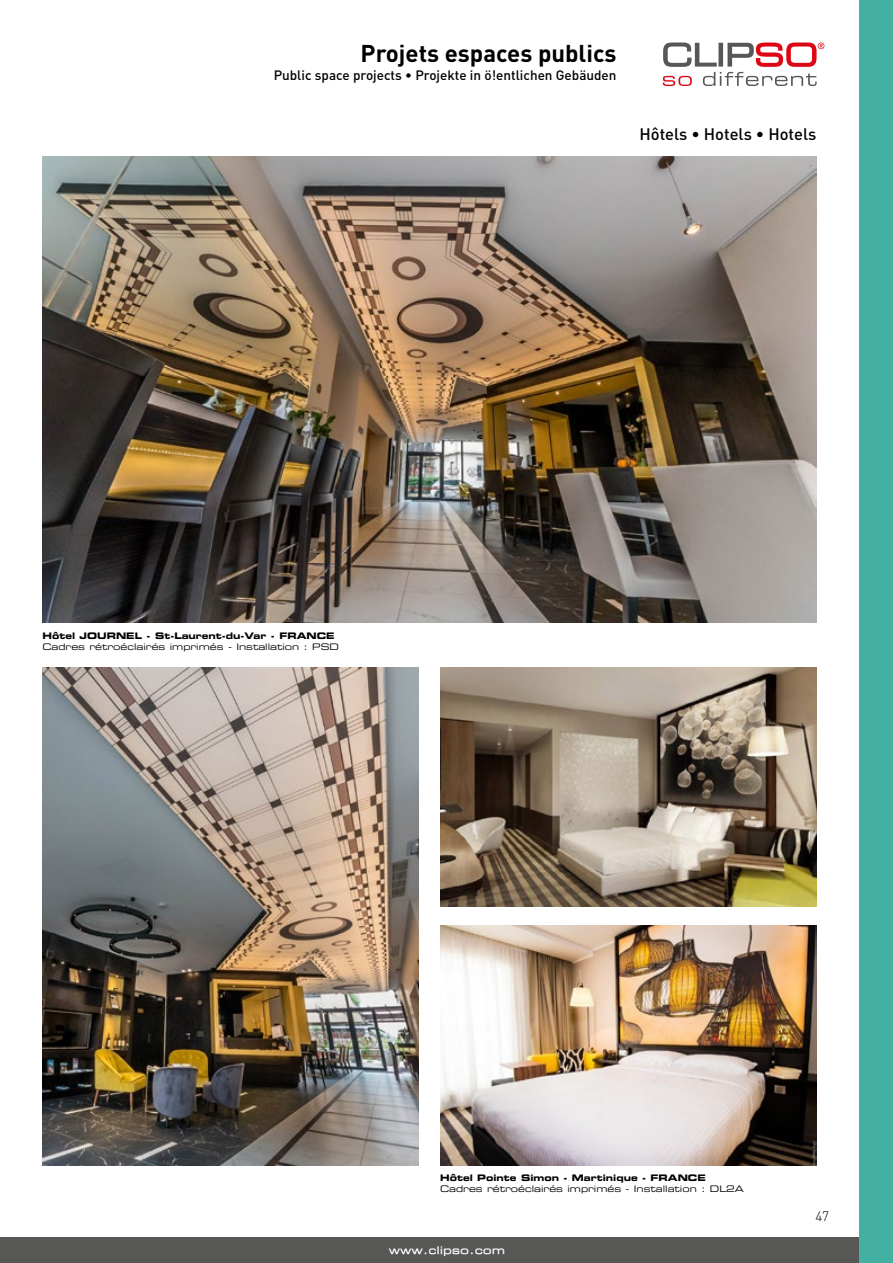
<style>
.page{position:relative;width:893px;height:1263px;background:#fff}
.page>*{position:absolute;margin:0;border:0;box-sizing:border-box;transform-origin:0 0}
.t1{font:700 24px "DIN";color:#000}
.t2{font:500 16.5px "DIN";color:#000}
.t3{font:500 13.5px "DIN";color:#000}
.t4{font:300 13.5px "DIN";color:#000}
.t5{font:10.35px "Eurostile Ext Two Med AF";letter-spacing:.05em;color:#fff}
.t6{font:9px "Eurostile Extended Two";color:#000}
.t7{font:9px "Eurostile Bold Extended Two";color:#000}
</style>
<div class="page">
<hr style="left:0;top:0;width:1px;height:1243px;background:#dadada">
<div style="left:0;top:1237px;width:893px;height:26px;background:#575756"></div>
<div style="left:859px;top:0;width:34px;height:1263px;background:#44b0a4"></div>
<svg style="left:663px;top:43px;width:161px;height:43px"></svg>
<img style="left:43px;top:156px;width:773px;height:467px">
<img style="left:43px;top:668px;width:376px;height:497px">
<img style="left:440px;top:668px;width:376px;height:239px">
<img style="left:440px;top:926px;width:376px;height:239px">
<h1 class="t1" style="left:361px;top:38px;width:257px">Projets espaces publics</h1>
<h3 class="t3" style="left:274px;top:67px;width:344px">Public space projects • Projekte in ö!entlichen Gebäuden</h3>
<h2 class="t2" style="left:639px;top:124px;width:178px">Hôtels • Hotels • Hotels</h2>
<p class="t7" style="left:43px;top:629px;width:294px">Hôtel JOURNEL - St-Laurent-du-Var - FRANCE</p>
<p class="t6" style="left:43px;top:640px;width:298px">Cadres rétroéclairés imprimés - Installation : PSD</p>
<p class="t7" style="left:440px;top:1172px;width:267px">Hôtel Pointe Simon - Martinique - FRANCE</p>
<p class="t6" style="left:440px;top:1183px;width:305px">Cadres rétroéclairés imprimés - Installation : DL2A</p>
<p class="t5" style="left:389px;top:1243px;width:117px">www.clipso.com</p>
<h3 class="t4" style="left:815px;top:1207px;width:15px">47</h3>
</div>
